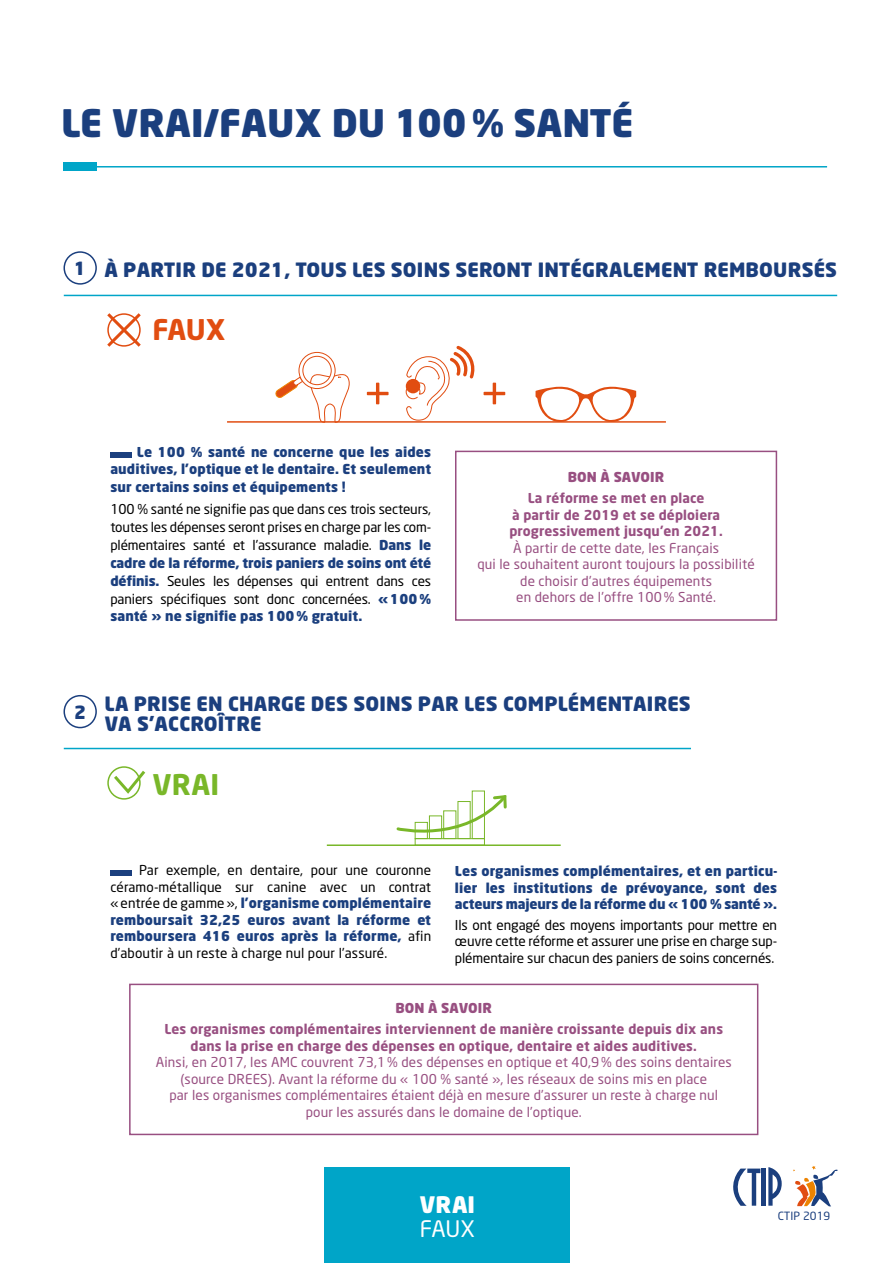
<style>
.page{position:relative;width:893px;height:1263px;background:#fff}
.page>*{position:absolute;margin:0;border:0;box-sizing:border-box;transform-origin:0 0}
.t1{font:900 37.5px "Neo Sans";color:#1b3f7e}
.t2{font:700 28.2px "Neo Sans";color:#e14d11}
.t3{font:700 28.2px "Neo Sans";color:#79b729}
.t4{font:900 22.5px "Neo Sans";color:#fff}
.t5{font:22.5px "Neo Sans";color:#fff}
.t6{font:900 19.5px/19.5px "Neo Sans";letter-spacing:.01em;color:#1b3f7e}
.t7{font:900 18px "Neo Sans";color:#1b3f7e}
.t8{font:13.5px/16.5px "Neo Sans";letter-spacing:-.01em;color:#000;text-align:justify}
.t9{font:13.5px/16.5px "Neo Sans";letter-spacing:.01em;color:#984f81;text-align:center}
.t10{font:900 13.5px/16.5px "Neo Sans";letter-spacing:.01em;color:#1b3f7e;text-align:right}
.t11{font:700 13.5px/16.5px "Neo Sans";letter-spacing:.01em;color:#984f81;text-align:center}
.t12{font:900 13.5px "Neo Sans";letter-spacing:.01em;color:#984f81}
.t13{font:11.25px "Neo Sans";color:#1b3f7e}
.s1{font-weight:900;color:#1b3f7e}
</style>
<div class="page">
<div style="left:325px;top:1168px;width:245px;height:95px;background:#00a5c8"></div>
<hr style="left:63px;top:166px;width:764px;height:1px;background:#00a5c8">
<div style="left:63px;top:163px;width:34px;height:8px;background:#00a5c8"></div>
<div style="left:63px;top:251px;width:34px;height:34px;border:2px solid #1b3f7e;border-radius:50%"></div>
<div style="left:63px;top:695px;width:34px;height:33px;border:2px solid #1b3f7e;border-radius:50%"></div>
<svg style="left:275px;top:352px;width:75px;height:69px"></svg>
<svg style="left:536px;top:386px;width:100px;height:35px"></svg>
<hr style="left:227px;top:421px;width:439px;height:2px;background:#e14d11">
<hr style="left:327px;top:844px;width:234px;height:2px;background:#79b729">
<svg style="left:405px;top:346px;width:70px;height:75px"></svg>
<div style="left:406px;top:379px;width:14px;height:14px;background:#e14d11;border-radius:50%"></div>
<div style="left:110px;top:452px;width:21px;height:5px;background:#1b3f7e"></div>
<div style="left:110px;top:870px;width:21px;height:5px;background:#1b3f7e"></div>
<hr style="left:64px;top:295px;width:773px;height:1px;background:#00a5c8">
<hr style="left:64px;top:748px;width:627px;height:1px;background:#00a5c8">
<svg style="left:107px;top:313px;width:34px;height:34px"></svg>
<svg style="left:108px;top:767px;width:32px;height:32px"></svg>
<div style="left:107px;top:766px;width:34px;height:34px;border:2px solid #79b729;border-radius:50%"></div>
<svg style="left:111px;top:767px;width:35px;height:29px"></svg>
<div style="left:455px;top:451px;width:322px;height:170px;border:2px solid #984f81"></div>
<div style="left:129px;top:984px;width:629px;height:151px;border:2px solid #984f81"></div>
<svg style="left:367px;top:383px;width:22px;height:21px"></svg>
<svg style="left:484px;top:383px;width:21px;height:21px"></svg>
<div style="left:472px;top:791px;width:13px;height:48px;border:1px solid #79b729"></div>
<svg style="left:396px;top:792px;width:111px;height:52px"></svg>
<svg style="left:793px;top:1166px;width:45px;height:40px"></svg>
<svg style="left:733px;top:1168px;width:27px;height:38px"></svg>
<div style="left:761px;top:1168px;width:5px;height:38px;background:#1b3f7e"></div>
<svg style="left:768px;top:1167px;width:14px;height:39px"></svg>
<h1 class="t1" style="left:61px;top:99px;width:574px">LE VRAI/FAUX DU 100% SANTÉ</h1>
<h3 class="t7" style="left:74px;top:257px;width:13px">1</h3>
<h3 class="t6" style="left:105px;top:260px;width:734px">À PARTIR DE 2021, TOUS LES SOINS SERONT INTÉGRALEMENT REMBOURSÉS</h3>
<h2 class="t2" style="left:152px;top:311px;width:75px">FAUX</h2>
<p class="t10" style="left:110px;top:444px;width:322px">Le 100 % santé ne concerne que les aides auditives, l’optique et le dentaire. Et seulement</p>
<p class="t10" style="left:110px;top:478px;width:237px">sur certains soins et équipements !</p>
<p class="t8" style="left:110px;top:500px;width:322px;line-height:18px">100 % santé ne signifie pas que dans ces trois secteurs, toutes les dépenses seront prises en charge par les com&shy;plémentaires santé et l’assurance maladie. <span class="s1">Dans le cadre de la réforme, trois paniers de soins ont été définis.</span> Seules les dépenses qui entrent dans ces paniers spécifiques sont donc concernées. <span class="s1">«100 %</span></p>
<p class="t10" style="left:110px;top:607px;width:253px">santé » ne signifie pas 100 % gratuit.</p>
<p class="t12" style="left:568px;top:469px;width:98px">BON À SAVOIR</p>
<p class="t11" style="left:509px;top:490px;width:215px">La réforme se met en place<br>à partir de 2019 et se déploiera progressivement jusqu’en 2021.</p>
<p class="t9" style="left:477px;top:539px;width:279px">À partir de cette date, les Français<br>qui le souhaitent auront toujours la possibilité de choisir d’autres équipements<br>en dehors de l’offre 100% Santé.</p>
<h3 class="t7" style="left:74px;top:701px;width:13px">2</h3>
<h3 class="t6" style="left:105px;top:693px;width:588px">LA PRISE EN CHARGE DES SOINS PAR LES COMPLÉMENTAIRES<br>VA S’ACCROÎTRE</h3>
<h2 class="t3" style="left:152px;top:767px;width:68px">VRAI</h2>
<p class="t8" style="left:110px;top:862px;width:322px;text-indent:29px">Par exemple, en dentaire, pour une couronne céramo-métallique sur canine avec un contrat «entrée de gamme», <span class="s1">l’organisme complémentaire remboursait 32,25 euros avant la réforme et remboursera 416 euros après la réforme,</span> afin d’aboutir à un reste à charge nul pour l’assuré.</p>
<p class="t10" style="left:455px;top:862px;width:324px;text-align:justify">Les organismes complémentaires, et en particu&shy;lier les institutions de prévoyance, sont des acteurs majeurs de la réforme du « 100 % santé ».</p>
<p class="t8" style="left:455px;top:916px;width:324px">Ils ont engagé des moyens importants pour mettre en œuvre cette réforme et assurer une prise en charge sup&shy;plémentaire sur chacun des paniers de soins concernés.</p>
<p class="t12" style="left:395px;top:999px;width:98px">BON À SAVOIR</p>
<p class="t11" style="left:164px;top:1020px;width:560px">Les organismes complémentaires interviennent de manière croissante depuis dix ans dans la prise en charge des dépenses en optique, dentaire et aides auditives.</p>
<p class="t9" style="left:156px;top:1054px;width:577px">Ainsi, en 2017, les AMC couvrent 73,1% des dépenses en optique et 40,9% des soins dentaires (source DREES). Avant la réforme du « 100 % santé », les réseaux de soins mis en place<br>par les organismes complémentaires étaient déjà en mesure d’assurer un reste à charge nul pour les assurés dans le domaine de l’optique.</p>
<h3 class="t4" style="left:420px;top:1189px;width:57px">VRAI</h3>
<h3 class="t5" style="left:420px;top:1214px;width:56px">FAUX</h3>
<p class="t13" style="left:778px;top:1209px;width:54px">CTIP 2019</p>
</div>
